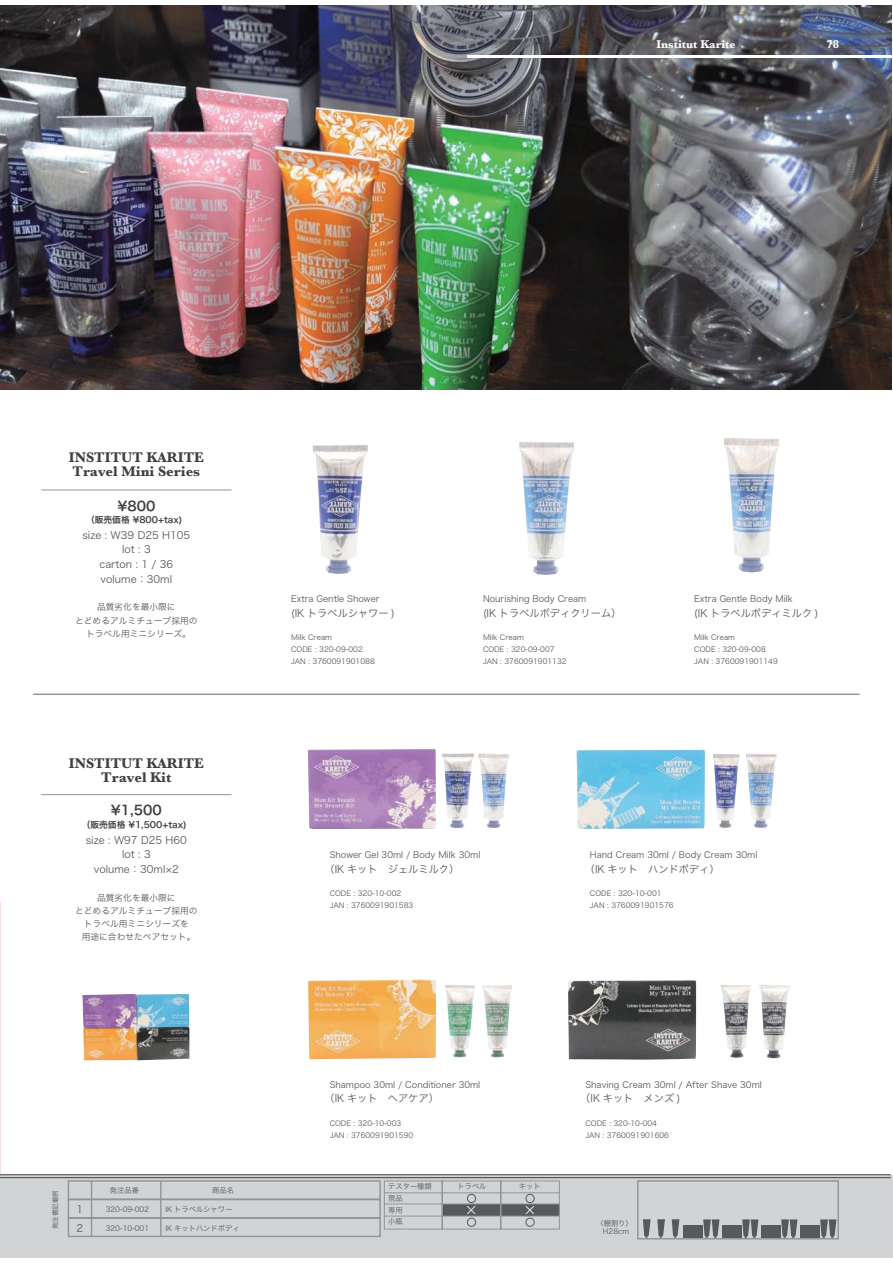
<style>
.page{position:relative;width:893px;height:1263px;background:#fff}
.page>*{position:absolute;margin:0;border:0;box-sizing:border-box;transform-origin:0 0}
.t1{font:700 14.55px/14.5px "Baskerville";color:#404041}
.t2{font:13.05px "Hira Kaku Pro W6 90 msp RKSJ H";color:#404041}
.t3{font:13.05px "Koz Go Pro Regular 90 msp RKSJ H";color:#fff}
.t4{font:700 11.7px "Baskerville";color:#fff}
.t5{font:10.2px/14.5px "Hira Kaku Pro W3 90 msp RKSJ H";color:#58595b;text-align:center}
.t6{font:8.7px/13px "Hira Kaku Pro W3 90 msp RKSJ H";color:#58595b;text-align:center}
.t7{font:8.7px "Hira Kaku Pro W6 90 msp RKSJ H";color:#404041}
.t8{font:7.35px/11.7px "Hira Kaku Pro W3 90 msp RKSJ H";color:#58595b}
.t9{font:6.6px "Hira Kaku Pro W3 90 msp RKSJ H";color:#58595b}
</style>
<div class="page">
<hr style="left:0;top:902px;width:1px;height:273px;background:#faddea">
<div style="left:0;top:1175px;width:893px;height:82px;background:#d1d3d4"></div>
<img style="left:0;top:5px;width:891px;height:384px">
<hr style="left:33px;top:694px;width:826px;height:1px;background:#939598">
<hr style="left:467px;top:55px;width:426px;height:2px;background:#fff">
<hr style="left:0;top:1177px;width:891px;height:1px;background:#404041">
<hr style="left:0;top:1174px;width:891px;height:1px;background:#404041">
<svg style="left:67px;top:1180px;width:493px;height:57px"></svg>
<div style="left:637px;top:1180px;width:202px;height:60px;border:1px solid #939598"></div>
<hr style="left:41px;top:490px;width:190px;height:1px;background:#939598">
<hr style="left:41px;top:794px;width:190px;height:1px;background:#939598">
<svg style="left:643px;top:1219px;width:8px;height:19px"></svg>
<svg style="left:657px;top:1219px;width:8px;height:19px"></svg>
<svg style="left:672px;top:1219px;width:7px;height:19px"></svg>
<svg style="left:703px;top:1219px;width:16px;height:19px"></svg>
<div style="left:684px;top:1225px;width:19px;height:13px;background:#58595b"></div>
<svg style="left:742px;top:1219px;width:16px;height:19px"></svg>
<div style="left:723px;top:1225px;width:19px;height:13px;background:#58595b"></div>
<svg style="left:781px;top:1219px;width:16px;height:19px"></svg>
<div style="left:762px;top:1225px;width:19px;height:13px;background:#58595b"></div>
<svg style="left:820px;top:1219px;width:16px;height:19px"></svg>
<div style="left:801px;top:1225px;width:19px;height:13px;background:#58595b"></div>
<img style="left:312px;top:445px;width:56px;height:129px">
<img style="left:519px;top:442px;width:55px;height:133px">
<img style="left:724px;top:438px;width:55px;height:134px">
<img style="left:746px;top:754px;width:31px;height:74px">
<img style="left:713px;top:754px;width:27px;height:74px">
<img style="left:577px;top:751px;width:128px;height:78px">
<img style="left:442px;top:753px;width:32px;height:75px">
<img style="left:478px;top:753px;width:31px;height:75px">
<img style="left:308px;top:749px;width:128px;height:80px">
<img style="left:311px;top:980px;width:125px;height:78px">
<img style="left:445px;top:985px;width:30px;height:72px">
<img style="left:482px;top:985px;width:30px;height:72px">
<img style="left:759px;top:985px;width:31px;height:73px">
<img style="left:721px;top:985px;width:30px;height:73px">
<img style="left:569px;top:981px;width:127px;height:79px">
<img style="left:82px;top:994px;width:108px;height:66px">
<h3 class="t4" style="left:656px;top:38px;width:81px">Institut Karite</h3>
<h3 class="t4" style="left:826px;top:38px;width:14px">78</h3>
<h1 class="t1" style="left:69px;top:450px;width:137px">INSTITUT KARITE<br>Travel Mini Series</h1>
<h2 class="t2" style="left:117px;top:501px;width:40px">¥800</h2>
<p class="t7" style="left:86px;top:516px;width:98px">（販売価格 ¥800+tax)</p>
<h3 class="t5" style="left:82px;top:529px;width:109px">size : W39 D25 H105 lot : 3<br>carton : 1 / 36 volume：30ml</h3>
<p class="t6" style="left:75px;top:602px;width:124px">品質劣化を最小限に<br>とどめるアルミチューブ採用のトラベル用ミニシリーズ。</p>
<h1 class="t1" style="left:69px;top:756px;width:137px;text-align:center">INSTITUT KARITE<br>Travel Kit</h1>
<h2 class="t2" style="left:111px;top:806px;width:52px">¥1,500</h2>
<p class="t7" style="left:82px;top:821px;width:106px">（販売価格 ¥1,500+tax)</p>
<h3 class="t5" style="left:86px;top:834px;width:103px">size : W97 D25 H60 lot : 3<br>volume：30ml×2</h3>
<p class="t6" style="left:75px;top:892px;width:124px">品質劣化を最小限に<br>とどめるアルミチューブ採用のトラベル用ミニシリーズを<br>用途に合わせたペアセット。</p>
<p class="t6" style="left:291px;top:594px;width:90px">Extra Gentle Shower</p>
<h3 class="t5" style="left:291px;top:607px;width:105px">(IK トラベルシャワー )</h3>
<p class="t8" style="left:291px;top:633px;width:85px">Milk Cream<br>CODE : 320-09-002<br>JAN : 3760091901088</p>
<p class="t6" style="left:483px;top:594px;width:105px">Nourishing Body Cream</p>
<h3 class="t5" style="left:483px;top:607px;width:140px">(IK トラベルボディクリーム）</h3>
<p class="t8" style="left:483px;top:633px;width:85px">Milk Cream<br>CODE : 320-09-007<br>JAN : 3760091901132</p>
<p class="t6" style="left:694px;top:594px;width:100px">Extra Gentle Body Milk</p>
<h3 class="t5" style="left:694px;top:607px;width:126px">(IK トラベルボディミルク )</h3>
<p class="t8" style="left:694px;top:633px;width:85px">Milk Cream<br>CODE : 320-09-008<br>JAN : 3760091901149</p>
<p class="t6" style="left:330px;top:850px;width:152px">Shower Gel 30ml / Body Milk 30ml</p>
<h3 class="t5" style="left:325px;top:863px;width:136px">（IK キット　ジェルミルク）</h3>
<p class="t8" style="left:330px;top:889px;width:85px">CODE : 320-10-002<br>JAN : 3760091901583</p>
<p class="t6" style="left:590px;top:850px;width:169px">Hand Cream 30ml / Body Cream 30ml</p>
<h3 class="t5" style="left:585px;top:863px;width:136px">（IK キット　ハンドボディ）</h3>
<p class="t8" style="left:590px;top:889px;width:85px">CODE : 320-10-001<br>JAN : 3760091901576</p>
<p class="t9" style="left:53px;top:1229px;width:41px;rotate:-90deg">発注書記載例</p>
<p class="t6" style="left:330px;top:1079px;width:152px">Shampoo 30ml / Conditioner 30ml</p>
<h3 class="t5" style="left:325px;top:1093px;width:116px">（IK キット　ヘアケア）</h3>
<p class="t8" style="left:330px;top:1119px;width:85px">CODE : 320-10-003<br>JAN : 3760091901590</p>
<p class="t6" style="left:585px;top:1079px;width:178px">Shaving Cream 30ml / After Shave 30ml</p>
<h3 class="t5" style="left:580px;top:1093px;width:102px">（IK キット　メンズ )</h3>
<p class="t8" style="left:585px;top:1119px;width:85px">CODE : 320-10-004<br>JAN : 3760091901606</p>
<p class="t8" style="left:388px;top:1182px;width:45px">テスター種類現品<br>専用<br>小瓶</p>
<p class="t8" style="left:457px;top:1182px;width:31px">トラベル</p>
<p class="t8" style="left:519px;top:1182px;width:23px">キット</p>
<p class="t8" style="left:110px;top:1186px;width:31px">発注品番</p>
<p class="t8" style="left:212px;top:1186px;width:23px">商品名</p>
<h3 class="t5" style="left:76px;top:1202px;width:8px;line-height:18.5px;text-align:left">1<br>2</h3>
<p class="t8" style="left:106px;top:1204px;width:45px">320-09-002</p>
<p class="t8" style="left:165px;top:1204px;width:69px">IK トラベルシャワー</p>
<h2 class="t3" style="left:465px;top:1205px;width:15px">×</h2>
<h2 class="t3" style="left:523px;top:1205px;width:15px">×</h2>
<p class="t8" style="left:106px;top:1223px;width:45px">320-10-001</p>
<p class="t8" style="left:165px;top:1223px;width:76px">IK キットハンドボディ</p>
<p class="t8" style="left:596px;top:1220px;width:38px;line-height:8.7px;text-align:center">〈棚割り〉<br>H28cm</p>
</div>
